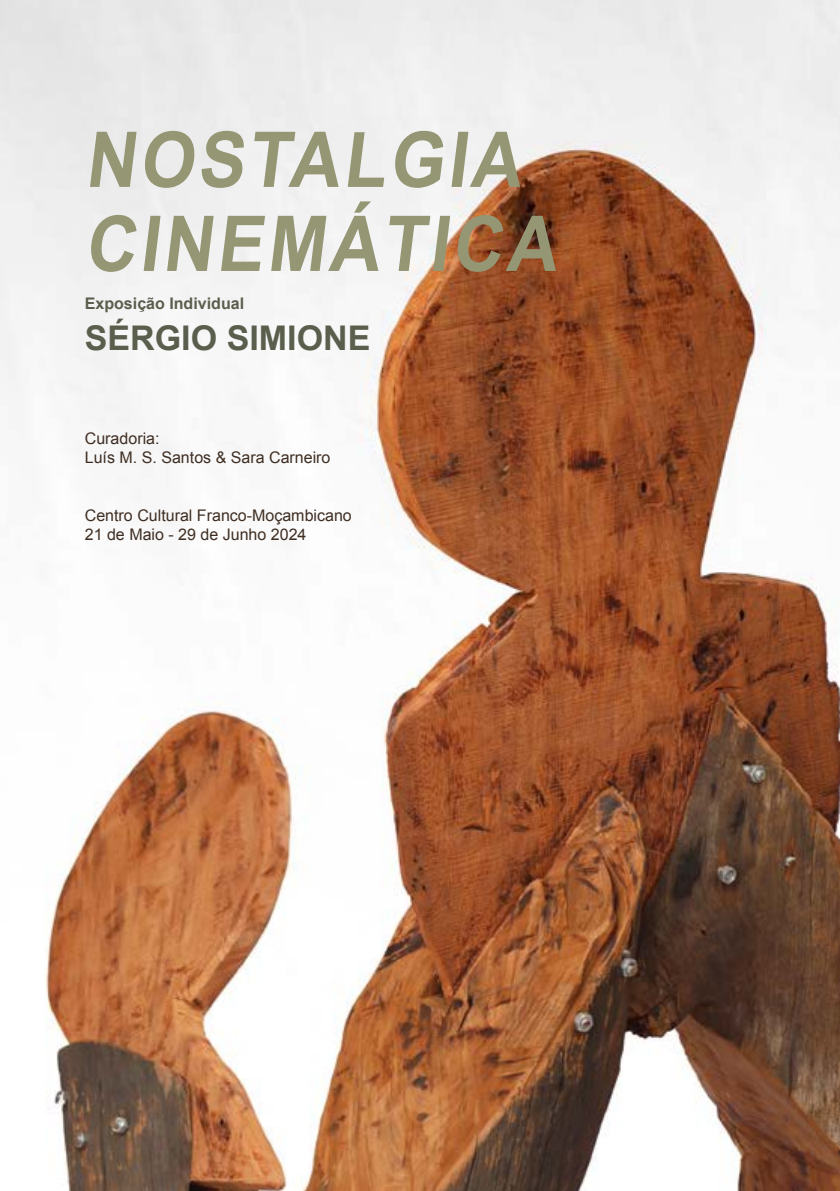
<style>
.page{position:relative;width:840px;height:1191px;background:#fff}
.page>*{position:absolute;margin:0;border:0;box-sizing:border-box;transform-origin:0 0}
.t1{font:700 77px/84px "Arial";color:#949674;scale:.91 1}
.t2{font:700 34px "Arial";color:#5a5e4d}
.t3{font:16px/19.2px "Arial";color:#3f2e23}
.t4{font:700 16px "Arial";color:#5a5e4d}
</style>
<div class="page">
<img style="left:0;top:0;width:839px;height:1191px">
<h1 class="t1" style="left:85px;top:120px;width:533px">NOSTALGIA<br>CINEMÁTICA</h1>
<p class="t4" style="left:85px;top:293px;width:161px">Exposição Individual</p>
<h2 class="t2" style="left:85px;top:316px;width:287px">SÉRGIO SIMIONE</h2>
<p class="t3" style="left:85px;top:429px;width:247px">Curadoria:<br>Luís M. S. Santos &amp; Sara Carneiro</p>
<p class="t3" style="left:85px;top:505px;width:268px">Centro Cultural Franco-Moçambicano<br>21 de Maio - 29 de Junho 2024</p>
</div>
